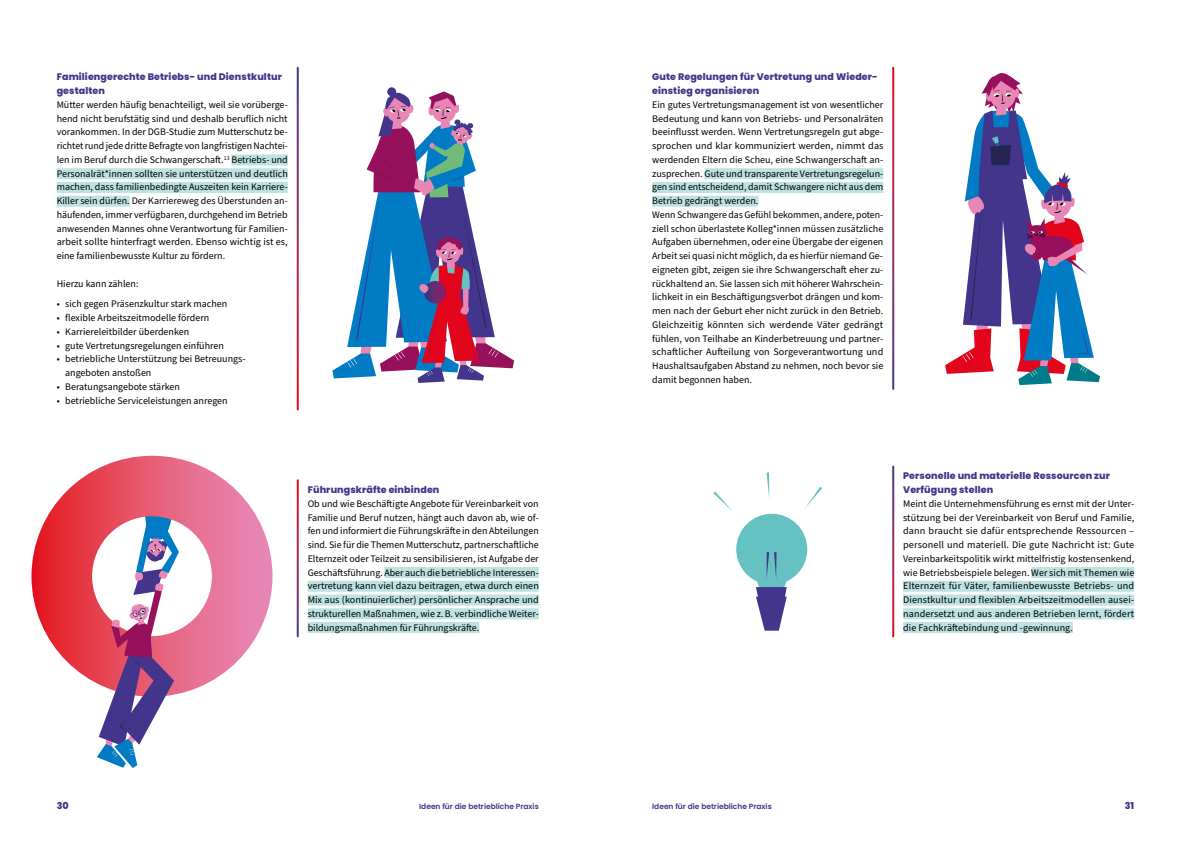
<style>
.page{position:relative;width:1191px;height:842px;background:#fff}
.page>*{position:absolute;margin:0;border:0;box-sizing:border-box;transform-origin:0 0}
.Fließtext{font:10px/13.8px "Source Sans Pro";color:#000;text-align:justify}
.Aufzählung{font:10px/13.8px "Source Sans Pro";color:#000}
.Aufzählung_Überschrift{font:10px "Source Sans Pro";color:#000}
.t1{font:800 9.5px/13.8px "Poppins";letter-spacing:.01em;color:#43358b}
.t2{font:600 7.5px "Poppins";color:#43358b}
</style>
<div class="page">
<div style="left:231px;top:154px;width:57px;height:11px;background:#bee2e2"></div>
<div style="left:57px;top:168px;width:231px;height:11px;background:#bee2e2"></div>
<div style="left:57px;top:182px;width:231px;height:11px;background:#bee2e2"></div>
<div style="left:57px;top:196px;width:73px;height:11px;background:#bee2e2"></div>
<div style="left:704px;top:168px;width:179px;height:11px;background:#bee2e2"></div>
<div style="left:652px;top:182px;width:231px;height:11px;background:#bee2e2"></div>
<div style="left:652px;top:196px;width:106px;height:11px;background:#bee2e2"></div>
<svg style="left:713px;top:472px;width:109px;height:158px"></svg>
<div style="left:384px;top:567px;width:155px;height:11px;background:#bee2e2"></div>
<div style="left:308px;top:581px;width:231px;height:11px;background:#bee2e2"></div>
<div style="left:308px;top:594px;width:231px;height:11px;background:#bee2e2"></div>
<div style="left:308px;top:608px;width:231px;height:11px;background:#bee2e2"></div>
<div style="left:308px;top:622px;width:171px;height:11px;background:#bee2e2"></div>
<div style="left:1031px;top:567px;width:103px;height:11px;background:#bee2e2"></div>
<div style="left:903px;top:581px;width:231px;height:11px;background:#bee2e2"></div>
<div style="left:903px;top:594px;width:231px;height:11px;background:#bee2e2"></div>
<div style="left:903px;top:608px;width:231px;height:11px;background:#bee2e2"></div>
<div style="left:903px;top:622px;width:170px;height:11px;background:#bee2e2"></div>
<div style="left:387px;top:87px;width:9px;height:9px;background:#43358b;border-radius:50%"></div>
<svg style="left:332px;top:91px;width:182px;height:292px"></svg>
<svg style="left:31px;top:456px;width:241px;height:238px"></svg>
<svg style="left:97px;top:506px;width:82px;height:262px"></svg>
<svg style="left:945px;top:73px;width:155px;height:312px"></svg>
<h3 class="t1" style="left:57px;top:70px;width:227px">Familiengerechte Betriebs- und Dienstkultur gestalten</h3>
<p class="Fließtext" style="left:57px;top:98px;width:233px">Mütter werden häufig benachteiligt, weil sie vorüberge&shy;hend nicht berufstätig sind und deshalb beruflich nicht vorankommen. In der DGB-Studie zum Mutterschutz be&shy;richtet rund jede dritte Befragte von langfristigen Nachtei&shy;len im Beruf durch die Schwangerschaft.<sup>13</sup> Betriebs- und Personalrät*innen sollten sie unterstützen und deutlich machen, dass familienbedingte Auszeiten kein Karriere-Killer sein dürfen. Der Karriereweg des Überstunden an&shy;häufenden, immer verfügbaren, durchgehend im Betrieb anwesenden Mannes ohne Verantwortung für Familien&shy;arbeit sollte hinterfragt werden. Ebenso wichtig ist es, eine familienbewusste Kultur zu fördern.</p>
<p class="Aufzählung_Überschrift" style="left:57px;top:277px;width:83px">Hierzu kann zählen:</p>
<p class="Aufzählung" style="left:57px;top:297px;width:172px">• sich gegen Präsenzkultur stark machen</p>
<p class="Aufzählung" style="left:57px;top:311px;width:154px">• flexible Arbeitszeitmodelle fördern</p>
<p class="Aufzählung" style="left:57px;top:325px;width:134px">• Karriereleitbilder überdenken</p>
<p class="Aufzählung" style="left:57px;top:339px;width:169px">• gute Vertretungsregelungen einführen</p>
<p class="Aufzählung" style="left:65px;top:352px;width:182px;text-indent:-9px">• betriebliche Unterstützung bei Betreuungs&shy;angeboten anstoßen</p>
<p class="Aufzählung" style="left:57px;top:380px;width:125px">• Beratungsangebote stärken</p>
<p class="Aufzählung" style="left:57px;top:394px;width:172px">• betriebliche Serviceleistungen anregen</p>
<h3 class="t1" style="left:308px;top:483px;width:133px">Führungskräfte einbinden</h3>
<p class="Fließtext" style="left:308px;top:497px;width:233px">Ob und wie Beschäftigte Angebote für Vereinbarkeit von Familie und Beruf nutzen, hängt auch davon ab, wie of&shy;fen und informiert die Führungskräfte in den Abteilungen sind. Sie für die Themen Mutterschutz, partnerschaftliche Elternzeit oder Teilzeit zu sensibilisieren, ist Aufgabe der Geschäftsführung. Aber auch die betriebliche Interessen&shy;vertretung kann viel dazu beitragen, etwa durch einen Mix aus (kontinuierlicher) persönlicher Ansprache und strukturellen Maßnahmen, wie z. B. verbindliche Weiter&shy;bildungsmaßnahmen für Führungskräfte.</p>
<h3 class="t1" style="left:652px;top:70px;width:227px">Gute Regelungen für Vertretung und Wieder&shy;einstieg organisieren</h3>
<p class="Fließtext" style="left:652px;top:98px;width:233px">Ein gutes Vertretungsmanagement ist von wesentlicher Bedeutung und kann von Betriebs- und Personalräten beeinflusst werden. Wenn Vertretungsregeln gut abge&shy;sprochen und klar kommuniziert werden, nimmt das werdenden Eltern die Scheu, eine Schwangerschaft an&shy;zusprechen. Gute und transparente Vertretungsregelun&shy;gen sind entscheidend, damit Schwangere nicht aus dem Betrieb gedrängt werden.</p>
<p class="Fließtext" style="left:652px;top:208px;width:233px">Wenn Schwangere das Gefühl bekommen, andere, poten&shy;ziell schon überlastete Kolleg*innen müssen zusätzliche Aufgaben übernehmen, oder eine Übergabe der eigenen Arbeit sei quasi nicht möglich, da es hierfür niemand Ge&shy;eigneten gibt, zeigen sie ihre Schwangerschaft eher zu&shy;rückhaltend an. Sie lassen sich mit höherer Wahrschein&shy;lichkeit in ein Beschäftigungsverbot drängen und kom&shy;men nach der Geburt eher nicht zurück in den Betrieb.<br>Gleichzeitig könnten sich werdende Väter gedrängt fühlen, von Teilhabe an Kinderbetreuung und partner&shy;schaftlicher Aufteilung von Sorgeverantwortung und Haushaltsaufgaben Abstand zu nehmen, noch bevor sie damit begonnen haben.</p>
<h3 class="t1" style="left:903px;top:469px;width:208px">Personelle und materielle Ressourcen zur<br>Verfügung stellen</h3>
<p class="Fließtext" style="left:903px;top:497px;width:233px">Meint die Unternehmensführung es ernst mit der Unter&shy;stützung bei der Vereinbarkeit von Beruf und Familie, dann braucht sie dafür entsprechende Ressourcen – personell und materiell. Die gute Nachricht ist: Gute Vereinbarkeitspolitik wirkt mittelfristig kostensenkend, wie Betriebsbeispiele belegen. Wer sich mit Themen wie Elternzeit für Väter, familienbewusste Betriebs- und Dienstkultur und flexiblen Arbeitszeitmodellen ausei&shy;nandersetzt und aus anderen Betrieben lernt, fördert die Fachkräftebindung und -gewinnung.</p>
<p class="t1" style="left:57px;top:799px;width:14px">30</p>
<p class="t2" style="left:419px;top:802px;width:121px">Ideen für die betriebliche Praxis</p>
<p class="t2" style="left:652px;top:802px;width:121px">Ideen für die betriebliche Praxis</p>
<p class="t1" style="left:1124px;top:799px;width:11px">31</p>
</div>
